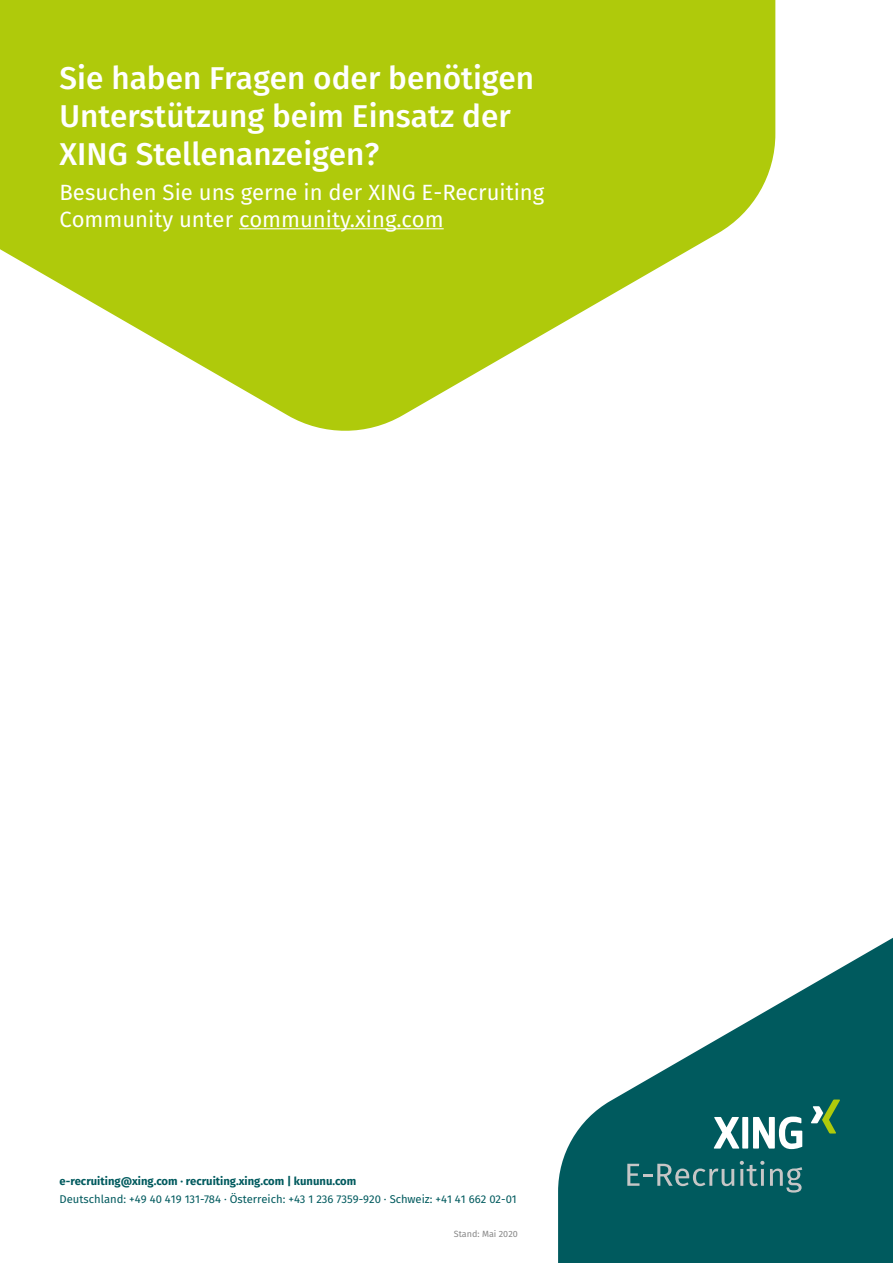
<style>
.page{position:relative;width:893px;height:1263px;background:#fff}
.page>*{position:absolute;margin:0;border:0;box-sizing:border-box;transform-origin:0 0}
.t1{font:500 31.5px/37.8px "Fira Sans";color:#fff}
.t2{font:22.05px/26.5px "Fira Sans";color:#fff}
.t3{font:11.25px "Fira Sans";color:#005a5e}
.t4{font:700 11.25px "Fira Sans";color:#005a5e}
.t5{font:9px "Fira Sans";color:#878787}
</style>
<div class="page">
<svg style="left:0;top:0;width:775px;height:431px;fill:#afca0b"></svg>
<svg style="left:558px;top:937px;width:335px;height:326px;fill:#005a5e"></svg>
<svg style="left:714px;top:1117px;width:25px;height:31px"></svg>
<div style="left:742px;top:1117px;width:6px;height:31px;background:#fff"></div>
<svg style="left:753px;top:1116px;width:49px;height:33px"></svg>
<svg style="left:811px;top:1099px;width:29px;height:34px"></svg>
<svg style="left:627px;top:1164px;width:107px;height:22px"></svg>
<svg style="left:740px;top:1161px;width:24px;height:25px"></svg>
<svg style="left:770px;top:1167px;width:32px;height:25px"></svg>
<hr style="left:239px;top:228px;width:205px;height:1px;background:#fff">
<h1 class="t1" style="left:60px;top:58px;width:476px">Sie haben Fragen oder benötigen<br>Unterstützung beim Einsatz der<br>XING Stellenanzeigen?</h1>
<h2 class="t2" style="left:60px;top:179px;width:486px">Besuchen Sie uns gerne in der XING E-Recruiting<br>Community unter community.xing.com</h2>
<p class="t4" style="left:60px;top:1172px;width:298px">e-recruiting@xing.com · recruiting.xing.com | kununu.com</p>
<p class="t3" style="left:60px;top:1191px;width:459px">Deutschland: +49 40 419 131-784 · Österreich: +43 1 236 7359-920 · Schweiz: +41 41 662 02-01</p>
<p class="t5" style="left:454px;top:1227px;width:66px">Stand: Mai 2020</p>
</div>
